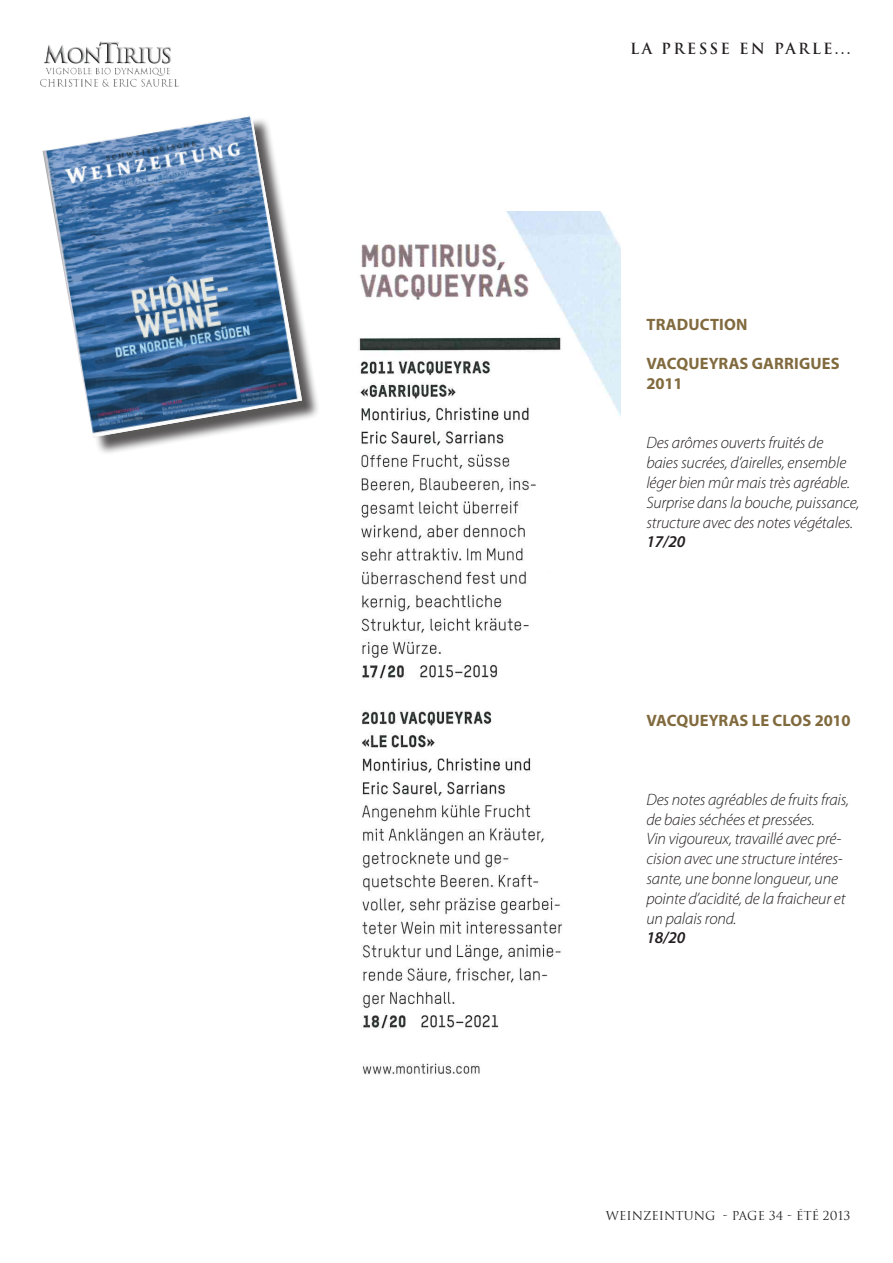
<style>
.page{position:relative;width:893px;height:1263px;background:#fff}
.page>*{position:absolute;margin:0;border:0;box-sizing:border-box;transform-origin:0 0}
.t1{font:italic 300 16.5px/19.8px "Myriad Pro";letter-spacing:-.01em;color:#231f20}
.t2{font:700 16.5px/19.8px "Myriad Pro";letter-spacing:.01em;color:#816a3e}
.t3{font:italic 600 16.5px "Myriad Pro";letter-spacing:-.01em;color:#231f20}
.t4{font:700 15px "Trajan";letter-spacing:.15em;color:#231f20}
.t5{font:12px "Trajan";color:#231f20}
</style>
<div class="page">
<img style="left:40px;top:41px;width:139px;height:46px">
<img style="left:359px;top:211px;width:262px;height:864px">
<div style="left:45px;top:117px;width:275px;height:338px;background:#231f20;opacity:.75"></div>
<img style="left:43px;top:116px;width:259px;height:321px">
<p class="t4" style="left:630px;top:39px;width:222px">LA PRESSE EN PARLE...</p>
<p class="t2" style="left:646px;top:314px;width:103px">TRADUCTION</p>
<p class="t2" style="left:646px;top:353px;width:195px">VACQUEYRAS GARRIGUES<br>2011</p>
<p class="t1" style="left:646px;top:433px;width:215px">Des arômes ouverts fruités de baies sucrées, d’airelles, ensemble léger bien mûr mais très agréable.<br>Surprise dans la bouche, puissance, structure avec des notes végétales.</p>
<p class="t3" style="left:646px;top:531px;width:40px">17/20</p>
<p class="t2" style="left:646px;top:710px;width:206px">VACQUEYRAS LE CLOS 2010</p>
<p class="t1" style="left:646px;top:790px;width:204px">Des notes agréables de fruits frais, de baies séchées et pressées.</p>
<p class="t1" style="left:646px;top:829px;width:201px">Vin vigoureux, travaillé avec pré&shy;cision avec une structure intéres&shy;sante, une bonne longueur, une pointe d’acidité, de la fraicheur et un palais rond.</p>
<p class="t3" style="left:646px;top:927px;width:40px">18/20</p>
<p class="t5" style="left:606px;top:1209px;width:246px">WEINZEINTUNG § - PAGE 34 - ÉTÉ 2013</p>
</div>
